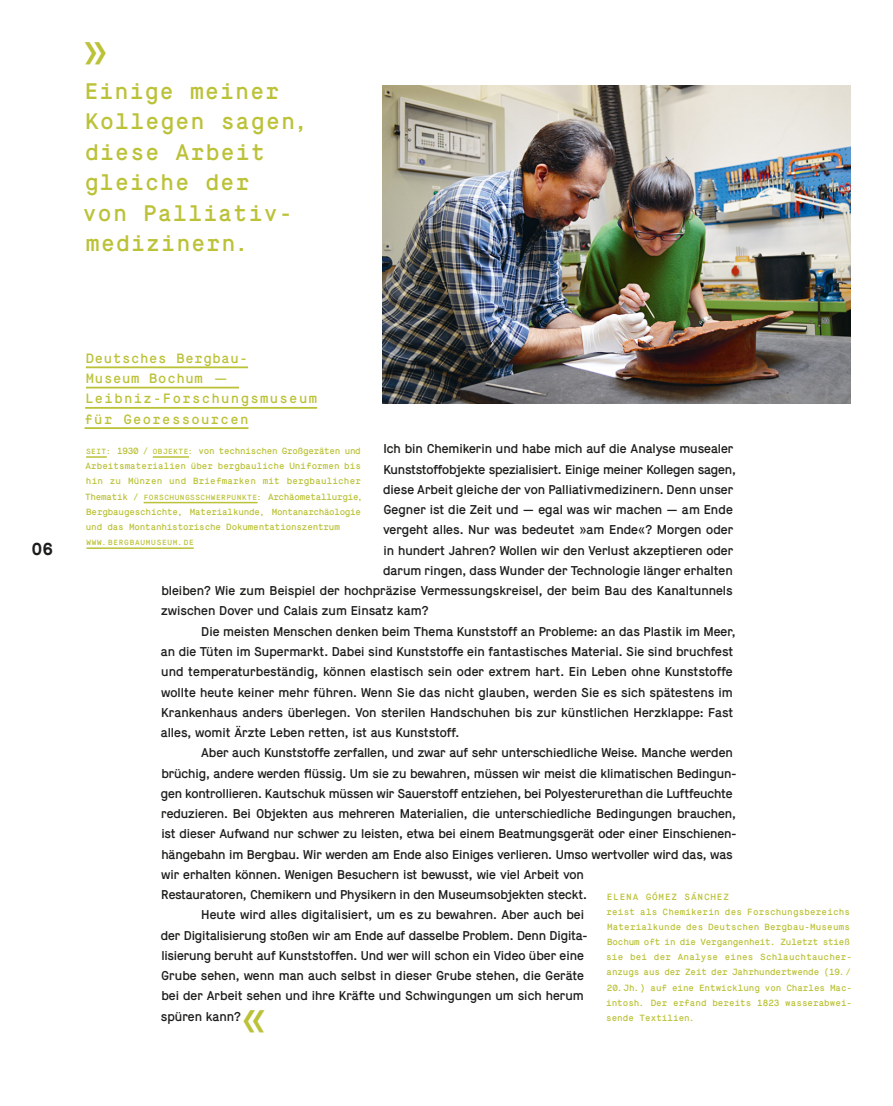
<style>
.page{position:relative;width:893px;height:1106px;background:#fff}
.page>*{position:absolute;margin:0;border:0;box-sizing:border-box;transform-origin:0 0}
.t1{font:45px "Maison Mono";color:#bbc238}
.t2{font:22.5px/30.3px "Maison Mono";letter-spacing:.05em;color:#bbc238}
.t3{font:700 17.25px "Maison";color:#1d1d1b}
.t4{font:13.5px/20.2px "Maison Mono";letter-spacing:.1em;color:#bbc238}
.t5{font:12.75px "Maison";letter-spacing:-.005em;color:#1d1d1b}
.t6{font:9px/15.1px "Maison Mono";letter-spacing:-.005em;color:#bbc238}
.t7{font:7.5px "Maison Mono";letter-spacing:.1em;color:#bbc238}
.s1{font-size:7.5px}
</style>
<div class="page">
<hr style="left:86px;top:366px;width:162px;height:2px;background:#bbc238">
<hr style="left:86px;top:387px;width:153px;height:1px;background:#bbc238">
<hr style="left:85px;top:407px;width:232px;height:2px;background:#bbc238">
<hr style="left:85px;top:427px;width:163px;height:2px;background:#bbc238">
<hr style="left:86px;top:456px;width:21px;height:2px;background:#bbc238">
<hr style="left:153px;top:456px;width:36px;height:2px;background:#bbc238">
<hr style="left:144px;top:502px;width:114px;height:1px;background:#bbc238">
<hr style="left:86px;top:547px;width:108px;height:2px;background:#bbc238">
<img style="left:383px;top:85px;width:467px;height:318px">
<h1 class="t1" style="left:81px;top:24px;width:29px">»</h1>
<h2 class="t2" style="left:83px;top:76px;width:229px">Einige meiner<br>Kollegen sagen, diese Arbeit gleiche der<br>von Palliativ&shy;medizinern.</h2>
<h3 class="t3" style="left:32px;top:538px;width:23px">06</h3>
<p class="t4" style="left:85px;top:348px;width:234px">Deutsches Bergbau-<br>Museum Bochum —<br>Leibniz-Forschungsmuseum für Georessourcen</p>
<p class="t6" style="left:85px;top:443px;width:280px"><span class="s1">SEIT:</span> 1930 / <span class="s1">OBJEKTE:</span> von technischen Großgeräten und Arbeitsmaterialien über bergbauliche Uniformen bis hin zu Münzen und Briefmarken mit bergbaulicher Thematik / <span class="s1">FORSCHUNGSSCHWERPUNKTE:</span> Archäometallurgie, Bergbaugeschichte, Materialkunde, Montanarchäologie und das Montanhistorische Dokumentationszentrum</p>
<p class="t7" style="left:86px;top:538px;width:109px">WWW.BERGBAUMUSEUM.DE</p>
<p class="t5" style="left:383px;top:441px;width:351px">Ich bin Chemikerin und habe mich auf die Analyse musealer</p>
<p class="t5" style="left:383px;top:461px;width:354px">Kunststoffobjekte spezialisiert. Einige meiner Kollegen sagen,</p>
<p class="t5" style="left:383px;top:482px;width:352px">diese Arbeit gleiche der von Palliativmedizinern. Denn unser</p>
<p class="t5" style="left:383px;top:502px;width:351px">Gegner ist die Zeit und — egal was wir machen — am Ende</p>
<p class="t5" style="left:383px;top:522px;width:352px">vergeht alles. Nur was bedeutet »am Ende«? Morgen oder</p>
<p class="t5" style="left:384px;top:542px;width:351px">in hundert Jahren? Wollen wir den Verlust akzeptieren oder</p>
<p class="t5" style="left:383px;top:563px;width:351px">darum ringen, dass Wunder der Technologie länger erhalten</p>
<p class="t5" style="left:161px;top:583px;width:573px">bleiben? Wie zum Beispiel der hochpräzise Vermessungskreisel, der beim Bau des Kanaltunnels</p>
<p class="t5" style="left:161px;top:603px;width:269px">zwischen Dover und Calais zum Einsatz kam?</p>
<p class="t5" style="left:201px;top:623px;width:536px">Die meisten Menschen denken beim Thema Kunststoff an Probleme: an das Plastik im Meer,</p>
<p class="t5" style="left:161px;top:644px;width:574px">an die Tüten im Supermarkt. Dabei sind Kunststoffe ein fantastisches Material. Sie sind bruchfest</p>
<p class="t5" style="left:161px;top:664px;width:573px">und temperaturbeständig, können elastisch sein oder extrem hart. Ein Leben ohne Kunststoffe</p>
<p class="t5" style="left:161px;top:684px;width:573px">wollte heute keiner mehr führen. Wenn Sie das nicht glauben, werden Sie es sich spätestens im</p>
<p class="t5" style="left:161px;top:704px;width:573px">Krankenhaus anders überlegen. Von sterilen Handschuhen bis zur künstlichen Herzklappe: Fast</p>
<p class="t5" style="left:161px;top:725px;width:300px">alles, womit Ärzte Leben retten, ist aus Kunststoff.</p>
<p class="t5" style="left:201px;top:745px;width:533px">Aber auch Kunststoffe zerfallen, und zwar auf sehr unterschiedliche Weise. Manche werden</p>
<p class="t5" style="left:161px;top:765px;width:576px">brüchig, andere werden flüssig. Um sie zu bewahren, müssen wir meist die klimatischen Bedingun-</p>
<p class="t5" style="left:161px;top:785px;width:573px">gen kontrollieren. Kautschuk müssen wir Sauerstoff entziehen, bei Polyesterurethan die Luftfeuchte</p>
<p class="t5" style="left:161px;top:806px;width:576px">reduzieren. Bei Objekten aus mehreren Materialien, die unterschiedliche Bedingungen brauchen,</p>
<p class="t5" style="left:161px;top:826px;width:577px">ist dieser Aufwand nur schwer zu leisten, etwa bei einem Beatmungsgerät oder einer Einschienen-</p>
<p class="t5" style="left:161px;top:846px;width:573px">hängebahn im Bergbau. Wir werden am Ende also Einiges verlieren. Umso wertvoller wird das, was</p>
<p class="t5" style="left:161px;top:866px;width:424px">wir erhalten können. Wenigen Besuchern ist bewusst, wie viel Arbeit von</p>
<p class="t5" style="left:161px;top:887px;width:427px">Restauratoren, Chemikern und Physikern in den Museumsobjekten steckt.</p>
<p class="t5" style="left:201px;top:907px;width:384px">Heute wird alles digitalisiert, um es zu bewahren. Aber auch bei</p>
<p class="t5" style="left:161px;top:927px;width:428px">der Digitalisierung stoßen wir am Ende auf dasselbe Problem. Denn Digita-</p>
<p class="t5" style="left:161px;top:947px;width:424px">lisierung beruht auf Kunststoffen. Und wer will schon ein Video über eine</p>
<p class="t5" style="left:161px;top:968px;width:424px">Grube sehen, wenn man auch selbst in dieser Grube stehen, die Geräte</p>
<p class="t5" style="left:161px;top:988px;width:424px">bei der Arbeit sehen und ihre Kräfte und Schwingungen um sich herum</p>
<p class="t5" style="left:161px;top:1008px;width:82px">spüren kann?</p>
<h1 class="t1" style="left:240px;top:992px;width:29px">«</h1>
<p class="t6" style="left:606px;top:889px;width:248px">ELENA GÓMEZ SÁNCHEZ<br>reist als Chemikerin des Forschungsbereichs Materialkunde des Deutschen Bergbau-Museums Bochum oft in die Vergangenheit. Zuletzt stieß sie bei der Analyse eines Schlauchtaucher&shy;anzugs aus der Zeit der Jahrhundertwende (19./ 20.Jh.) auf eine Entwicklung von Charles Mac&shy;intosh. Der erfand bereits 1823 wasserabwei&shy;sende Textilien.</p>
</div>
